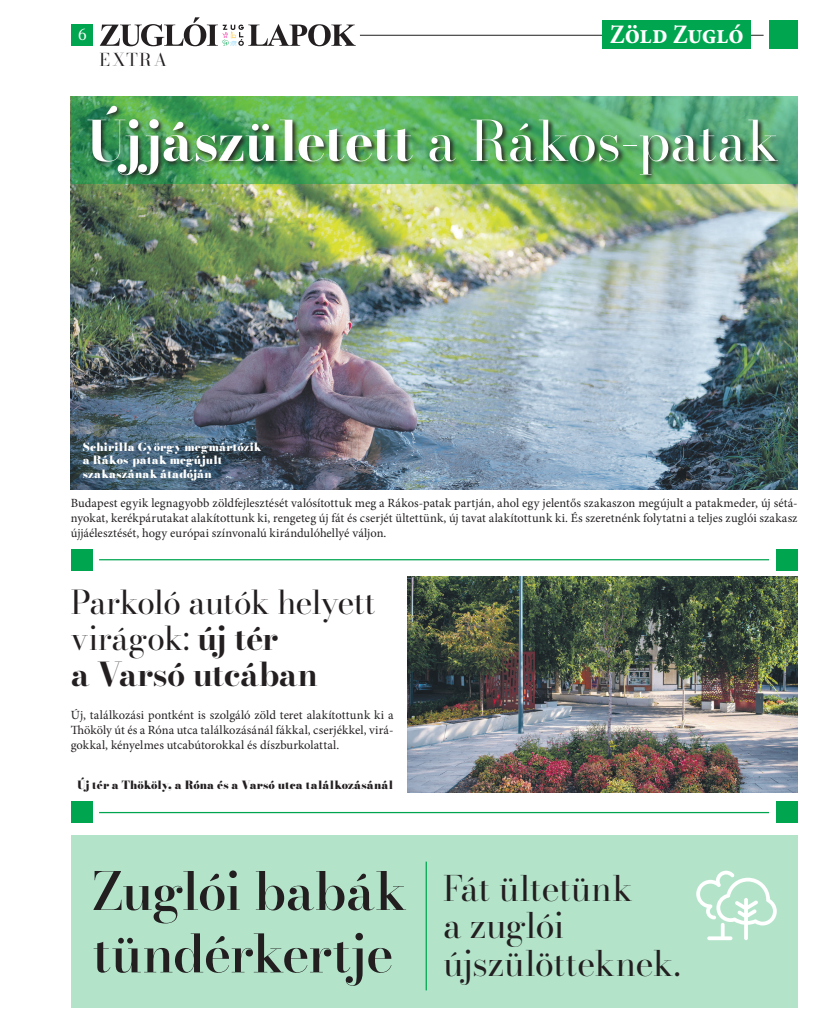
<style>
.page{position:relative;width:833px;height:1025px;background:#fff}
.page>*{position:absolute;margin:0;border:0;box-sizing:border-box;transform-origin:0 0}
.t1{font:700 54.88px "Bodoni Moda 24 pt";letter-spacing:-.01em;color:#fff}
.t2{font:500 51.88px/62.4px "Bodoni Moda 24 pt";letter-spacing:-.02em;color:#231f20}
.t3{font:34.75px/37.5px "Bodoni Moda 24 pt";letter-spacing:-.01em;color:#231f20}
.t4{font:32.5px/36.2px "Bodoni Moda 24 pt";letter-spacing:-.03em;color:#231f20}
.t5{font:700 condensed 27px "Minion Pro";letter-spacing:-.015em;color:#fff}
.t6{font:17.5px "Bodoni Moda 24 pt";letter-spacing:.105em;color:#231f20}
.t7{font:15px "Bodoni Moda 06 pt";color:#fff}
.t8{font:12.5px/15px "Minion Pro";color:#231f20;text-align:justify}
.t9{font:11.25px/13.5px "Bodoni Moda 24 pt Fatface";letter-spacing:.01em;color:#fff}
.t10{font:11.25px "Bodoni Moda 24 pt Fatface";letter-spacing:.005em;color:#231f20}
.s1{font-weight:400}
.s2{font-weight:700}
</style>
<div class="page">
<svg style="left:100px;top:17px;width:256px;height:29px"></svg>
<div style="left:71px;top:24px;width:22px;height:22px;background:#00a54f"></div>
<hr style="left:360px;top:35px;width:403px;height:1px;background:#231f20">
<div style="left:769px;top:20px;width:29px;height:29px;background:#00a54f"></div>
<img style="left:71px;top:184px;width:726px;height:305px">
<svg style="left:71px;top:96px;width:726px;height:88px;background:#55ac69"></svg>
<img style="left:407px;top:576px;width:390px;height:216px">
<div style="left:71px;top:834px;width:726px;height:172px;background:#b3e4ca"></div>
<svg style="left:696px;top:870px;width:80px;height:69px"></svg>
<hr style="left:99px;top:559px;width:670px;height:1px;background:#00a54f">
<div style="left:71px;top:548px;width:21px;height:22px;background:#00a54f"></div>
<div style="left:776px;top:548px;width:21px;height:22px;background:#00a54f"></div>
<hr style="left:99px;top:811px;width:670px;height:1px;background:#00a54f">
<div style="left:71px;top:801px;width:21px;height:21px;background:#00a54f"></div>
<div style="left:776px;top:801px;width:21px;height:21px;background:#00a54f"></div>
<div style="left:602px;top:20px;width:149px;height:29px;background:#00a54f"></div>
<div style="left:86px;top:104px;width:698px;height:78px;background:#231f20;opacity:.9"></div>
<hr style="left:425px;top:861px;width:2px;height:128px;background:#00a54f">
<p class="t7" style="left:78px;top:24px;width:10px">6</p>
<h3 class="t6" style="left:100px;top:47px;width:69px">EXTRA</h3>
<h3 class="t5" style="left:609px;top:15px;width:136px">Zöld Zugló</h3>
<h1 class="t1" style="left:86px;top:103px;width:694px">Újjászületett <span class="s1">a Rákos-patak</span></h1>
<p class="t9" style="left:83px;top:440px;width:180px">Schirilla György megmártózik a Rákos-patak megújult szakaszának átadóján</p>
<p class="t8" style="left:71px;top:495px;width:728px">Budapest egyik legnagyobb zöldfejlesztését valósítottuk meg a Rákos-patak partján, ahol egy jelentős szakaszon megújult a patakmeder, új sétá&shy;nyokat, kerékpárutakat alakítottunk ki, rengeteg új fát és cserjét ültettünk, új tavat alakítottunk ki. És szeretnénk folytatni a teljes zuglói szakasz újjáélesztését, hogy európai színvonalú kirándulóhellyé váljon.</p>
<h3 class="t4" style="left:71px;top:583px;width:306px">Parkoló autók helyett virágok: <span class="s2">új tér<br>a Varsó utcában</span></h3>
<p class="t8" style="left:71px;top:707px;width:324px">Új, találkozási pontként is szolgáló zöld teret alakítottunk ki a Thököly út és a Róna utca találkozásánál fákkal, cserjékkel, virá&shy;gokkal, kényelmes utcabútorokkal és díszburkolattal.</p>
<p class="t10" style="left:77px;top:777px;width:318px">Új tér a Thököly, a Róna és a Varsó utca találkozásánál</p>
<h2 class="t2" style="left:93px;top:859px;width:316px">Zuglói babák tündérkertje</h2>
<h3 class="t3" style="left:443px;top:868px;width:239px">Fát ültetünk<br>a zuglói újszülötteknek.</h3>
</div>
